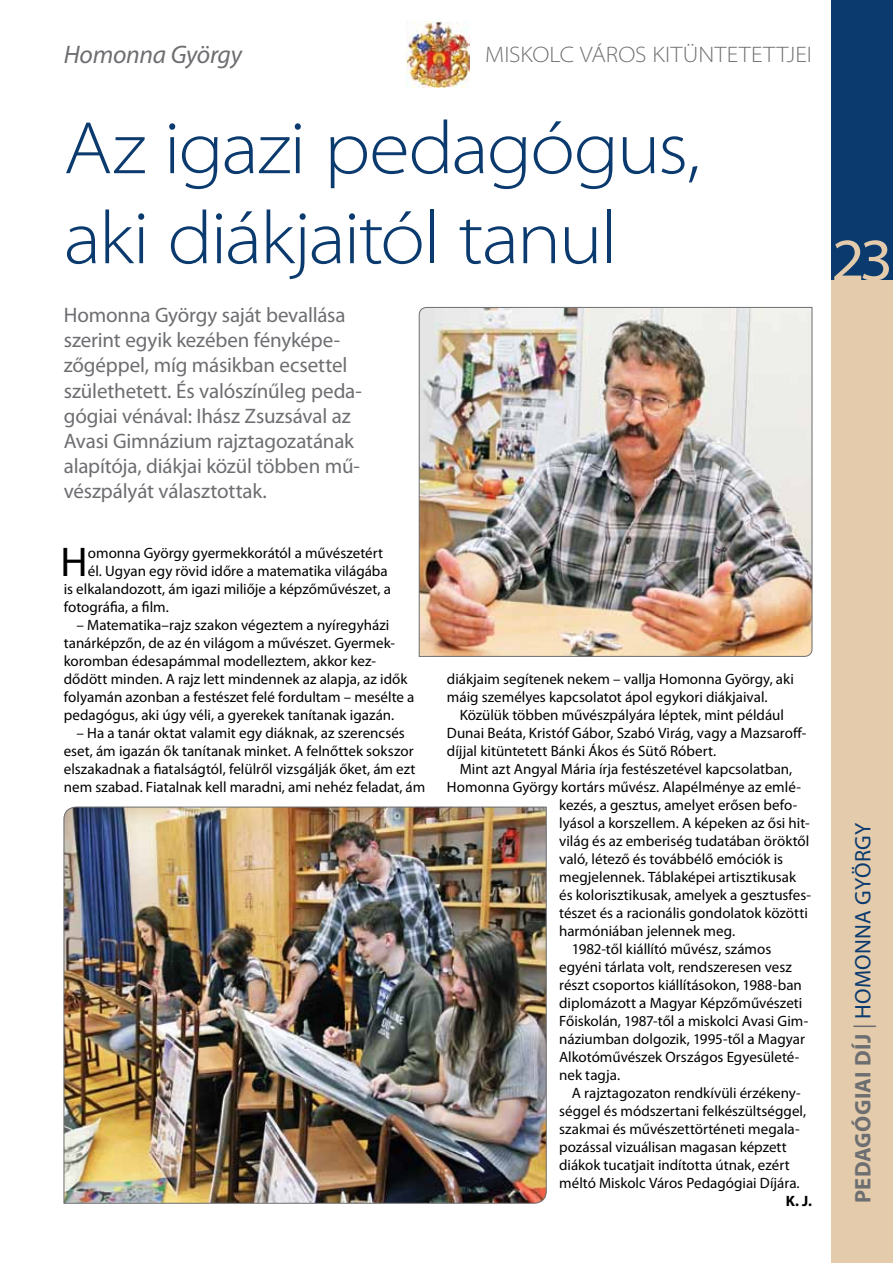
<style>
.page{position:relative;width:893px;height:1263px;background:#fff}
.page>*{position:absolute;margin:0;border:0;box-sizing:border-box;transform-origin:0 0}
.t1{font:300 semi-expanded 75px/90px "Myriad Pro";letter-spacing:-.03em;color:#0a3a6e}
.t2{font:semi-expanded 60px "Myriad Pro";color:#e3cbab}
.t3{font:41.7px "Myriad Pro";color:#000}
.t4{font:italic 25.5px "Myriad Pro";letter-spacing:-.01em;color:#6d6e71}
.t5{font:700 22.5px "Myriad Pro";color:#6d6e71}
.t6{font:300 semi-expanded 22.5px "Myriad Pro";letter-spacing:.01em;color:#6d6e71}
.t7{font:21px/25.2px "Myriad Pro";letter-spacing:-.01em;color:#6d6e71}
.t8{font:15px/18px "Myriad Pro";color:#000}
.t9{font:700 15px "Myriad Pro";color:#000}
.s1{font-weight:400}
.s2{font-weight:400;color:#0a3a6e}
</style>
<div class="page">
<div style="left:831px;top:0;width:62px;height:1263px;background:#e3cbab"></div>
<div style="left:831px;top:0;width:62px;height:280px;background:#0a3a6e"></div>
<img style="left:406px;top:21px;width:64px;height:66px">
<img style="left:419px;top:307px;width:393px;height:350px">
<img style="left:64px;top:807px;width:483px;height:396px">
<h3 class="t4" style="left:64px;top:39px;width:180px">Homonna György</h3>
<h3 class="t6" style="left:485px;top:42px;width:328px">Miskolc város kitüntetettjei</h3>
<h1 class="t1" style="left:64px;top:104px;width:638px">Az igazi pedagógus, aki diákjaitól tanul</h1>
<p class="t7" style="left:64px;top:302px;width:300px">Homonna György saját bevallása szerint egyik kezében fényképe&shy;zőgéppel, míg másikban ecsettel születhetett. És valószínűleg peda&shy;gógiai vénával: Ihász Zsuzsával az Avasi Gimnázium rajztagozatának alapítója, diákjai közül többen mű&shy;vészpályát választottak.</p>
<h3 class="t3" style="left:61px;top:536px;width:29px">H</h3>
<p class="t8" style="left:88px;top:544px;width:297px">omonna György gyermekkorától a művészetért</p>
<p class="t8" style="left:88px;top:562px;width:301px">él. Ugyan egy rövid időre a matematika világába</p>
<p class="t8" style="left:64px;top:580px;width:329px">is elkalandozott, ám igazi miliője a képzőművészet, a</p>
<p class="t8" style="left:64px;top:598px;width:107px">fotográfia, a film.</p>
<p class="t8" style="left:64px;top:616px;width:352px;text-indent:13px">– Matematika–rajz szakon végeztem a nyíregyházi tanárképzőn, de az én világom a művészet. Gyermek&shy;koromban édesapámmal modelleztem, akkor kez&shy;dődött minden. A rajz lett mindennek az alapja, az idők folyamán azonban a festészet felé fordultam – mesélte a pedagógus, aki úgy véli, a gyerekek tanítanak igazán.</p>
<p class="t8" style="left:64px;top:724px;width:363px;text-indent:13px">– Ha a tanár oktat valamit egy diáknak, az szerencsés eset, ám igazán ők tanítanak minket. A felnőttek sokszor elszakadnak a fiatalságtól, felülről vizsgálják őket, ám ezt nem szabad. Fiatalnak kell maradni, ami nehéz feladat, ám</p>
<p class="t8" style="left:447px;top:670px;width:348px">diákjaim segítenek nekem – vallja Homonna György, aki máig személyes kapcsolatot ápol egykori diákjaival.</p>
<p class="t8" style="left:447px;top:706px;width:361px;text-indent:13px">Közülük többen művészpályára léptek, mint például<br>Dunai Beáta, Kristóf Gábor, Szabó Virág, vagy a Mazsaroff&shy;díjjal kitüntetett Bánki Ákos és Sütő Róbert.</p>
<p class="t8" style="left:460px;top:760px;width:334px">Mint azt Angyal Mária írja festészetével kapcsolatban,</p>
<p class="t8" style="left:447px;top:778px;width:355px">Homonna György kortárs művész. Alapélménye az emlé-</p>
<p class="t8" style="left:559px;top:796px;width:240px">kezés, a gesztus, amelyet erősen befo-</p>
<p class="t8" style="left:559px;top:814px;width:252px">lyásol a korszellem. A képeken az ősi hit-</p>
<p class="t8" style="left:559px;top:832px;width:252px">világ és az emberiség tudatában öröktől</p>
<p class="t8" style="left:559px;top:850px;width:225px">való, létező és továbbélő emóciók is</p>
<p class="t8" style="left:559px;top:868px;width:239px">megjelennek. Táblaképei artisztikusak</p>
<p class="t8" style="left:559px;top:886px;width:253px">és kolorisztikusak, amelyek a gesztusfes-</p>
<p class="t8" style="left:559px;top:904px;width:250px">tészet és a racionális gondolatok közötti</p>
<p class="t8" style="left:559px;top:922px;width:178px">harmóniában jelennek meg.</p>
<p class="t8" style="left:572px;top:940px;width:201px">1982-től kiállító művész, számos</p>
<p class="t8" style="left:559px;top:958px;width:234px">egyéni tárlata volt, rendszeresen vesz</p>
<p class="t8" style="left:559px;top:976px;width:244px">részt csoportos kiállításokon, 1988-ban</p>
<p class="t8" style="left:559px;top:994px;width:245px">diplomázott a Magyar Képzőművészeti</p>
<p class="t8" style="left:559px;top:1012px;width:251px">Főiskolán, 1987-től a miskolci Avasi Gim-</p>
<p class="t8" style="left:559px;top:1030px;width:247px">náziumban dolgozik, 1995-től a Magyar</p>
<p class="t8" style="left:559px;top:1048px;width:242px">Alkotóművészek Országos Egyesületé-</p>
<p class="t8" style="left:559px;top:1066px;width:62px">nek tagja.</p>
<p class="t8" style="left:572px;top:1084px;width:230px">A rajztagozaton rendkívüli érzékeny-</p>
<p class="t8" style="left:559px;top:1102px;width:249px">séggel és módszertani felkészültséggel,</p>
<p class="t8" style="left:559px;top:1120px;width:242px">szakmai és művészettörténeti megala-</p>
<p class="t8" style="left:559px;top:1138px;width:229px">pozással vizuálisan magasan képzett</p>
<p class="t8" style="left:559px;top:1156px;width:232px">diákok tucatjait indította útnak, ezért</p>
<p class="t8" style="left:559px;top:1174px;width:242px">méltó Miskolc Város Pedagógiai Díjára.</p>
<p class="t9" style="left:786px;top:1191px;width:28px">K. J.</p>
<h2 class="t2" style="left:831px;top:227px;width:63px">23</h2>
<h3 class="t5" style="left:848px;top:1203px;width:382px;rotate:-90deg">pedagógiai díj <span class="s1">|</span> <span class="s2">homonna györgy</span></h3>
</div>
